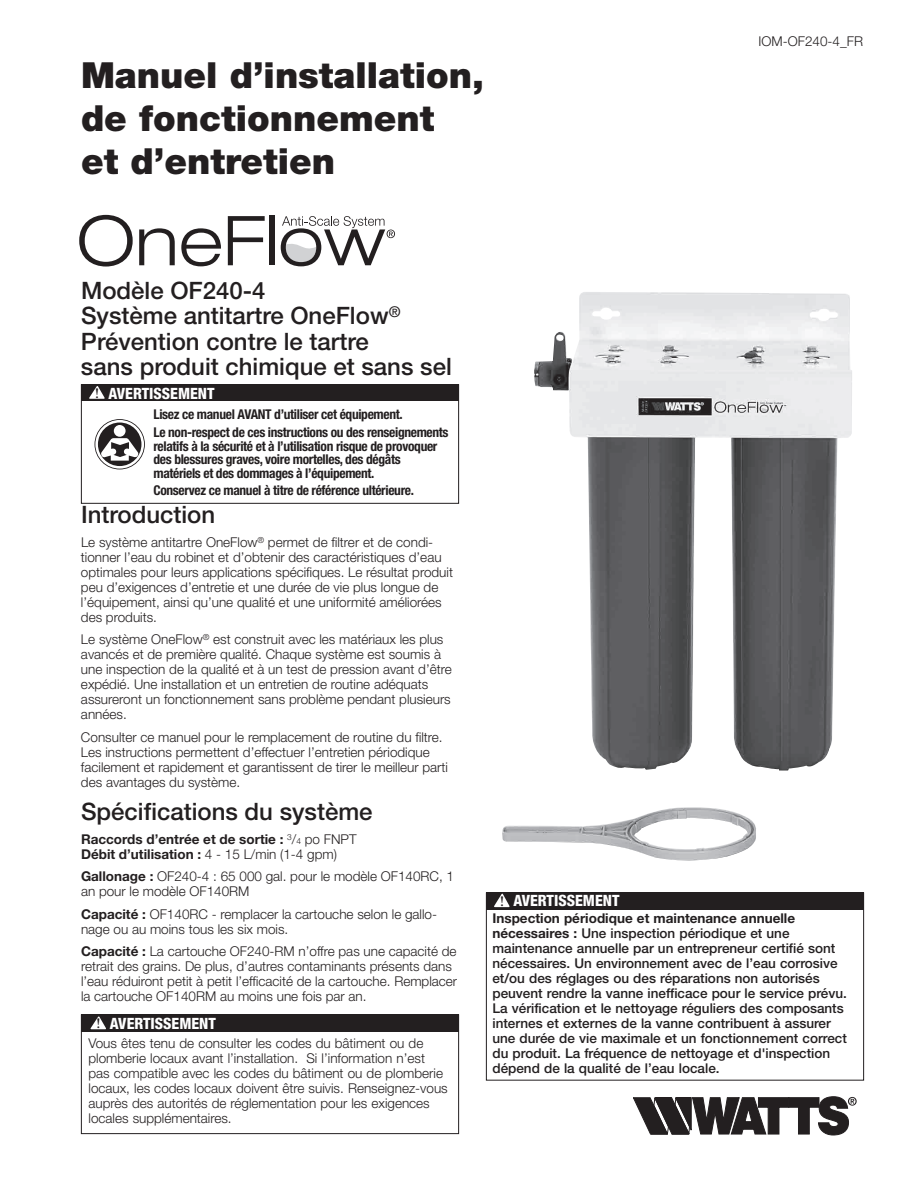
<style>
.page{position:relative;width:918px;height:1188px;background:#fff}
.page>*{position:absolute;margin:0;border:0;box-sizing:border-box;transform-origin:0 0}
.t1{font:900 36px/43.2px "Helvetica Neue LT Std";color:#231f20}
.t2{font:500 24px/25.5px "Helvetica Neue LT Std";color:#231f20}
.t3{font:800 condensed 15.6px "Helvetica Neue LT Std";color:#fff}
.t4{font:300 13.5px/15px "Helvetica Neue LT Std";color:#231f20}
.t5{font:500 13.5px/15px "Helvetica Neue LT Std";color:#231f20}
.t6{font:700 condensed 13.5px/13.5px "Helvetica Neue LT Std";letter-spacing:-.025em;color:#231f20}
.t7{font:700 13.5px/15px "Helvetica Neue LT Std";color:#231f20}
.s1{font-family:"Minion Pro Semibold Subh";font-weight:400;font-stretch:normal;font-size:14.55px;color:#231f20}
.s2{font-weight:300}
.s3{font-weight:300;font-size:8.4px}
.s4{font-weight:700}
</style>
<div class="page">
<img style="left:502px;top:292px;width:350px;height:569px">
<svg style="left:633px;top:1096px;width:224px;height:40px"></svg>
<svg style="left:79px;top:215px;width:54px;height:52px"></svg>
<svg style="left:139px;top:228px;width:36px;height:37px"></svg>
<svg style="left:181px;top:228px;width:40px;height:38px"></svg>
<svg style="left:228px;top:216px;width:37px;height:49px"></svg>
<div style="left:269px;top:216px;width:5px;height:49px;background:#231f20"></div>
<svg style="left:281px;top:216px;width:114px;height:50px"></svg>
<div style="left:81px;top:384px;width:378px;height:17px;background:#231f20"></div>
<svg style="left:89px;top:386px;width:16px;height:13px"></svg>
<svg style="left:95px;top:419px;width:50px;height:50px"></svg>
<div style="left:95px;top:420px;width:49px;height:49px;border:3px solid #fff;border-radius:50%"></div>
<div style="left:114px;top:425px;width:12px;height:12px;background:#fff;border-radius:50%"></div>
<svg style="left:101px;top:438px;width:38px;height:23px"></svg>
<div style="left:81px;top:384px;width:378px;height:120px;border:1px solid #231f20"></div>
<div style="left:486px;top:893px;width:378px;height:188px;border:1px solid #231f20"></div>
<div style="left:486px;top:892px;width:378px;height:18px;background:#231f20"></div>
<svg style="left:494px;top:893px;width:16px;height:14px"></svg>
<div style="left:81px;top:1014px;width:378px;height:18px;background:#231f20"></div>
<svg style="left:90px;top:1016px;width:16px;height:13px"></svg>
<div style="left:81px;top:1014px;width:378px;height:120px;border:1px solid #231f20"></div>
<h1 class="t1" style="left:81px;top:53px;width:405px">Manuel d’installation, de fonctionnement<br>et d’entretien</h1>
<p class="t4" style="left:759px;top:34px;width:106px">IOM-OF240-4_FR</p>
<h2 class="t2" style="left:81px;top:277px;width:372px">Modèle OF240-4<br>Système antitartre OneFlow<sup>®<br></sup>Prévention contre le tartre<br>sans produit chimique et sans sel</h2>
<p class="t3" style="left:95px;top:383px;width:121px"><span class="s1">!</span> AVERTISSEMENT</p>
<p class="t6" style="left:153px;top:405px;width:297px;line-height:17.9px">Lisez ce manuel AVANT d’utiliser cet équipement.<br>Le non-respect de ces instructions ou des renseignements</p>
<p class="t6" style="left:153px;top:439px;width:286px">relatifs à la sécurité et à l’utilisation risque de provoquer des blessures graves, voire mortelles, des dégâts matériels et des dommages à l’équipement.</p>
<p class="t6" style="left:153px;top:484px;width:262px">Conservez ce manuel à titre de référence ultérieure.</p>
<h2 class="t2" style="left:81px;top:501px;width:136px">Introduction</h2>
<p class="t4" style="left:81px;top:534px;width:374px">Le système antitartre OneFlow<sup>®</sup> permet de filtrer et de condi&shy;tionner l’eau du robinet et d’obtenir des caractéristiques d’eau optimales pour leurs applications spécifiques. Le résultat produit peu d’exigences d’entretie et une durée de vie plus longue de l’équipement, ainsi qu’une qualité et une uniformité améliorées des produits.</p>
<p class="t4" style="left:81px;top:632px;width:372px">Le système OneFlow<sup>®</sup> est construit avec les matériaux les plus avancés et de première qualité. Chaque système est soumis à une inspection de la qualité et à un test de pression avant d’être expédié. Une installation et un entretien de routine adéquats assureront un fonctionnement sans problème pendant plusieurs années.</p>
<p class="t4" style="left:81px;top:729px;width:369px">Consulter ce manuel pour le remplacement de routine du filtre.<br>Les instructions permettent d’effectuer l’entretien périodique facilement et rapidement et garantissent de tirer le meilleur parti des avantages du système.</p>
<h2 class="t2" style="left:81px;top:798px;width:293px">Spécifications du système</h2>
<p class="t7" style="left:81px;top:831px;width:277px">Raccords d’entrée et de sortie : <sup>3</sup><span class="s2">/</span><span class="s3">4</span> <span class="s2">po FNPT<br></span>Débit d’utilisation : <span class="s2">4 - 15 L/min (1-4 gpm)</span></p>
<p class="t4" style="left:81px;top:869px;width:375px"><span class="s4">Gallonage :</span> OF240-4 : 65 000 gal. pour le modèle OF140RC, 1 an pour le modèle OF140RM</p>
<p class="t4" style="left:81px;top:906px;width:358px"><span class="s4">Capacité :</span> OF140RC - remplacer la cartouche selon le gallo&shy;nage ou au moins tous les six mois.</p>
<p class="t4" style="left:81px;top:943px;width:378px"><span class="s4">Capacité :</span> La cartouche OF240-RM n’offre pas une capacité de retrait des grains. De plus, d’autres contaminants présents dans l’eau réduiront petit à petit l’efficacité de la cartouche. Remplacer la cartouche OF140RM au moins une fois par an.</p>
<p class="t3" style="left:97px;top:1014px;width:121px"><span class="s1">!</span> AVERTISSEMENT</p>
<p class="t4" style="left:89px;top:1036px;width:361px">Vous êtes tenu de consulter les codes du bâtiment ou de plomberie locaux avant l’installation. Si l’information n’est pas compatible avec les codes du bâtiment ou de plomberie locaux, les codes locaux doivent être suivis. Renseignez-vous auprès des autorités de réglementation pour les exigences locales supplémentaires.</p>
<p class="t3" style="left:500px;top:891px;width:121px"><span class="s1">!</span> AVERTISSEMENT</p>
<p class="t5" style="left:492px;top:911px;width:356px"><span class="s4">Inspection périodique et maintenance annuelle nécessaires :</span> Une inspection périodique et une maintenance annuelle par un entrepreneur certifié sont nécessaires. Un environnement avec de l’eau corrosive et/ou des réglages ou des réparations non autorisés peuvent rendre la vanne inefficace pour le service prévu.<br>La vérification et le nettoyage réguliers des composants internes et externes de la vanne contribuent à assurer une durée de vie maximale et un fonctionnement correct du produit. La fréquence de nettoyage et d'inspection dépend de la qualité de l’eau locale.</p>
</div>
